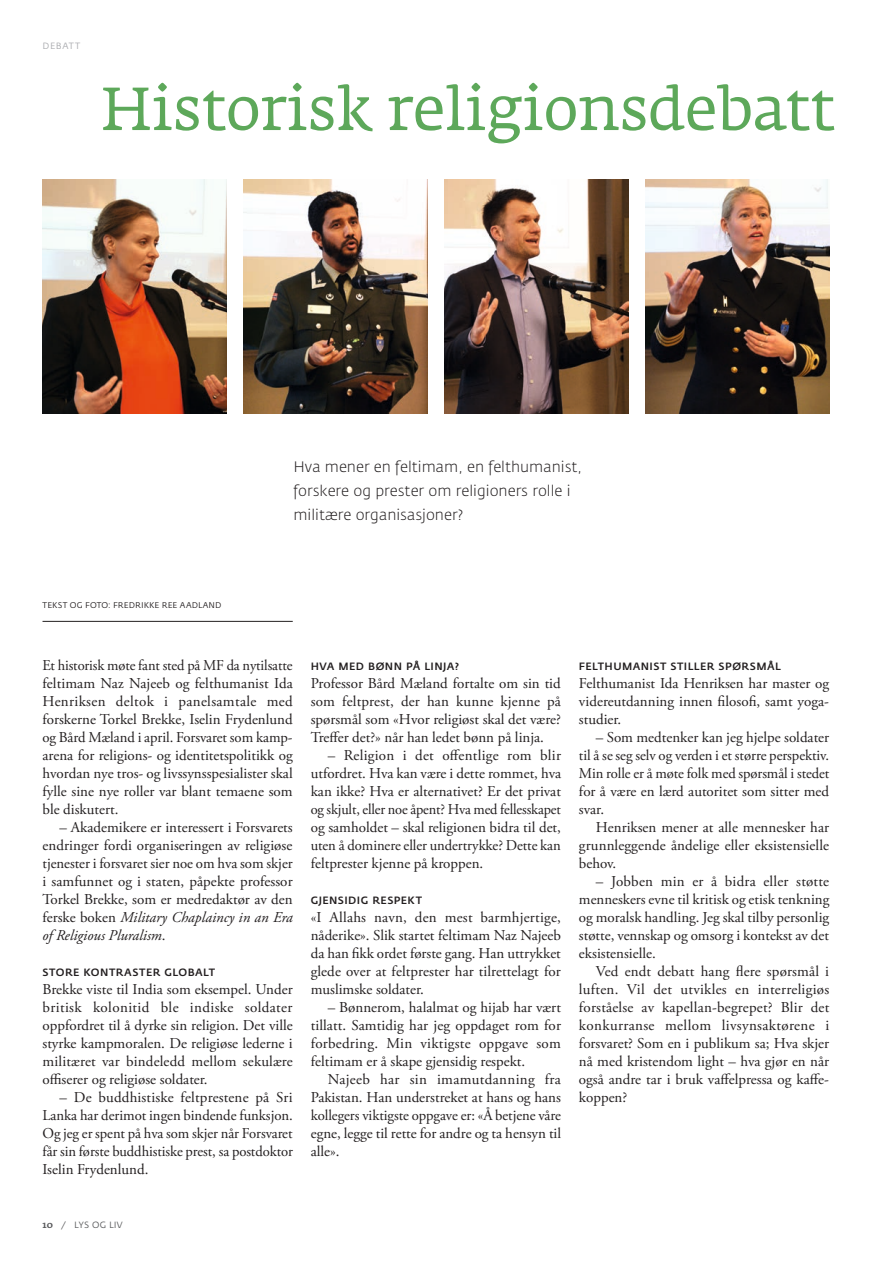
<style>
.page{position:relative;width:893px;height:1263px;background:#fff}
.page>*{position:absolute;margin:0;border:0;box-sizing:border-box;transform-origin:0 0}
.t1{font:60px "Fedra Serif A";letter-spacing:-.01em;color:#5da85a}
.t2{font:15px/18px "Adobe Garamond Pro";color:#231f20;text-align:justify}
.t3{font:300 15px/24px "Fedra Sans";color:#231f20}
.t4{font:500 10.5px "Fedra Sans";letter-spacing:.04em;color:#231f20}
.t5{font:9px "Fedra Sans";letter-spacing:.02em;color:#57585a}
.t6{font:9px "Fedra Sans";letter-spacing:.075em;color:#a8a9ad}
.t7{font:8.25px "Fedra Sans";letter-spacing:.015em;color:#231f20}
.s1{font-style:italic}
.s2{font-family:"Fedra Serif A";font-weight:500;font-size:9.3px}
</style>
<div class="page">
<hr style="left:892px;top:0;width:1px;height:1263px;background:#ececea">
<hr style="left:43px;top:621px;width:250px;height:1px;background:#231f20">
<img style="left:43px;top:180px;width:183px;height:234px">
<img style="left:243px;top:180px;width:184px;height:234px">
<img style="left:444px;top:180px;width:184px;height:234px">
<img style="left:645px;top:180px;width:184px;height:234px">
<p class="t6" style="left:43px;top:41px;width:39px">DEBATT</p>
<h1 class="t1" style="left:101px;top:74px;width:736px">Historisk religionsdebatt</h1>
<p class="t3" style="left:293px;top:455px;width:290px">Hva mener en feltimam, en felthumanist, forskere og prester om religioners rolle i militære organisasjoner?</p>
<p class="t7" style="left:43px;top:601px;width:180px">TEKST OG FOTO: FREDRIKKE REE AADLAND</p>
<p class="t2" style="left:43px;top:657px;width:252px">Et historisk møte fant sted på MF da nytilsatte feltimam Naz Najeeb og felthumanist Ida Henriksen deltok i panelsamtale med forskerne Torkel Brekke, Iselin Frydenlund og Bård Mæland i april. Forsvaret som kamp&shy;arena for religions- og identitetspolitikk og hvordan nye tros- og livssynsspesialister skal fylle sine nye roller var blant temaene som ble diskutert.</p>
<p class="t2" style="left:43px;top:819px;width:252px;text-indent:17px">– Akademikere er interessert i Forsvarets endringer fordi organiseringen av religiøse tjenester i forsvaret sier noe om hva som skjer i samfunnet og i staten, påpekte professor Torkel Brekke, som er medredaktør av den ferske boken <span class="s1">Military Chaplaincy in an Era of Religious Pluralism</span>.</p>
<p class="t4" style="left:43px;top:966px;width:174px">STORE KONTRASTER GLOBALT</p>
<p class="t2" style="left:43px;top:981px;width:252px">Brekke viste til India som eksempel. Under britisk kolonitid ble indiske soldater oppfordret til å dyrke sin religion. Det ville styrke kampmoralen. De religiøse lederne i militæret var bindeledd mellom sekulære offiserer og religiøse soldater.</p>
<p class="t2" style="left:43px;top:1089px;width:252px;text-indent:17px">– De buddhistiske feltprestene på Sri Lanka har derimot ingen bindende funksjon.<br>Og jeg er spent på hva som skjer når Forsvaret får sin første buddhistiske prest, sa postdoktor Iselin Frydenlund.</p>
<p class="t5" style="left:43px;top:1220px;width:82px"><span class="s2">10</span> / LYS OG LIV</p>
<p class="t4" style="left:311px;top:660px;width:150px">HVA MED BØNN PÅ LINJA?</p>
<p class="t2" style="left:311px;top:675px;width:252px">Professor Bård Mæland fortalte om sin tid som feltprest, der han kunne kjenne på spørsmål som «Hvor religiøst skal det være?<br>Treffer det?» når han ledet bønn på linja.</p>
<p class="t2" style="left:311px;top:747px;width:252px;text-indent:17px">– Religion i det offentlige rom blir utfordret. Hva kan være i dette rommet, hva kan ikke? Hva er alternativet? Er det privat og skjult, eller noe åpent? Hva med fellesskapet og samholdet – skal religionen bidra til det, uten å dominere eller undertrykke? Dette kan feltprester kjenne på kroppen.</p>
<p class="t4" style="left:311px;top:894px;width:113px">GJENSIDIG RESPEKT</p>
<p class="t2" style="left:311px;top:909px;width:252px">«I Allahs navn, den mest barmhjertige, nåderike». Slik startet feltimam Naz Najeeb da han fikk ordet første gang. Han uttrykket glede over at feltprester har tilrettelagt for muslimske soldater.</p>
<p class="t2" style="left:311px;top:999px;width:252px;text-indent:17px">– Bønnerom, halalmat og hijab har vært tillatt. Samtidig har jeg oppdaget rom for forbedring. Min viktigste oppgave som feltimam er å skape gjensidig respekt.</p>
<p class="t2" style="left:311px;top:1071px;width:252px;text-indent:17px">Najeeb har sin imamutdanning fra Pakistan. Han understreket at hans og hans kollegers viktigste oppgave er: «Å betjene våre egne, legge til rette for andre og ta hensyn til alle».</p>
<p class="t4" style="left:579px;top:660px;width:203px">FELTHUMANIST STILLER SPØRSMÅL</p>
<p class="t2" style="left:579px;top:675px;width:252px">Felthumanist Ida Henriksen har master og videreutdanning innen filosofi, samt yoga&shy;studier.</p>
<p class="t2" style="left:579px;top:729px;width:252px;text-indent:17px">– Som medtenker kan jeg hjelpe soldater til å se seg selv og verden i et større perspektiv.<br>Min rolle er å møte folk med spørsmål i stedet for å være en lærd autoritet som sitter med svar.</p>
<p class="t2" style="left:579px;top:819px;width:252px;text-indent:17px">Henriksen mener at alle mennesker har grunnleggende åndelige eller eksistensielle behov.</p>
<p class="t2" style="left:579px;top:873px;width:252px;text-indent:17px">– Jobben min er å bidra eller støtte menneskers evne til kritisk og etisk tenkning og moralsk handling. Jeg skal tilby personlig støtte, vennskap og omsorg i kontekst av det eksistensielle.</p>
<p class="t2" style="left:579px;top:963px;width:252px;text-indent:17px">Ved endt debatt hang flere spørsmål i luften. Vil det utvikles en interreligiøs forståelse av kapellan-begrepet? Blir det konkurranse mellom livsynsaktørene i forsvaret? Som en i publikum sa; Hva skjer nå med kristendom light – hva gjør en når også andre tar i bruk vaffelpressa og kaffe&shy;koppen?</p>
</div>
